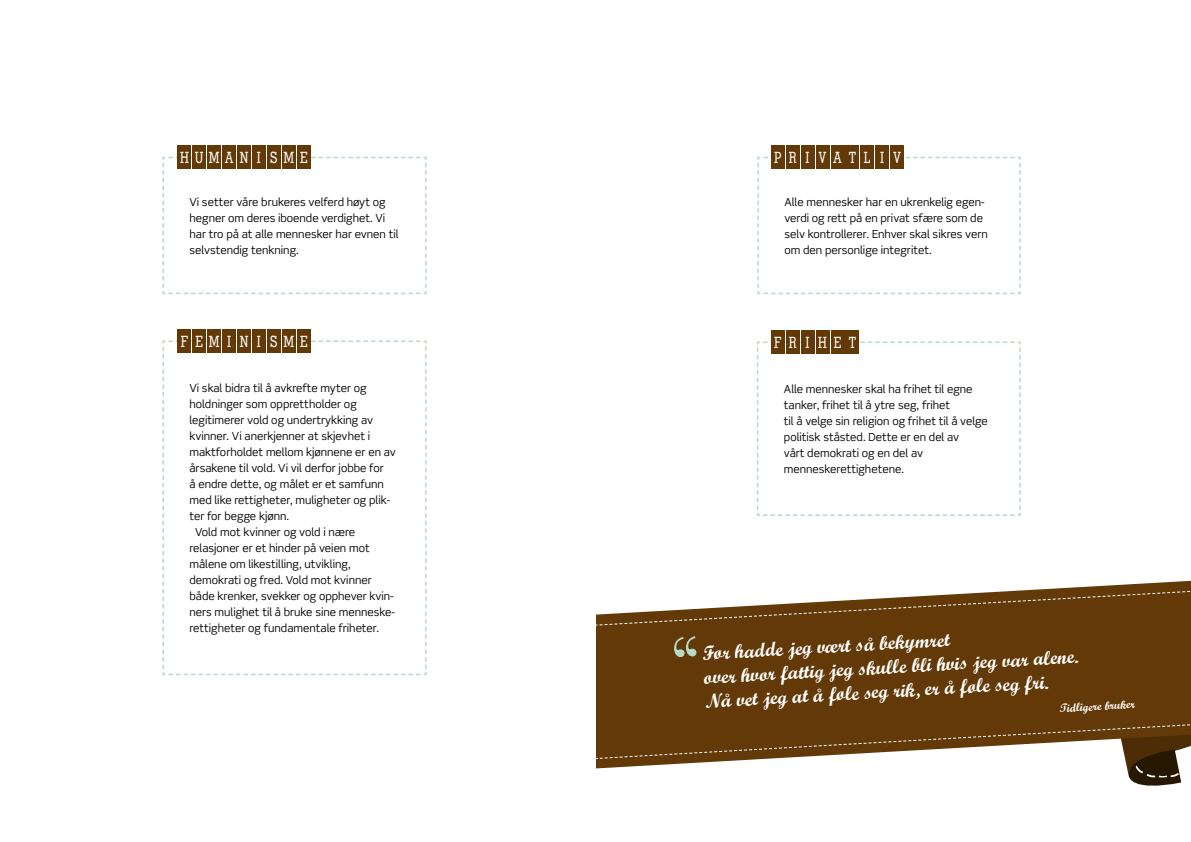
<style>
.page{position:relative;width:1191px;height:842px;background:#fff}
.page>*{position:absolute;margin:0;border:0;box-sizing:border-box;transform-origin:0 0}
.t1{font:700 20px/23.9px "Script MT Std";color:#fff}
.t2{font:500 15.5px "Memphis";color:#fff;scale:.78 1}
.t3{font:700 12px "Script MT Std";color:#fff}
.t4{font:11px/16px "Scene";color:#000}
</style>
<div class="page">
<svg style="left:162px;top:156px;width:265px;height:139px"></svg>
<svg style="left:757px;top:341px;width:264px;height:175px"></svg>
<svg style="left:757px;top:156px;width:264px;height:139px"></svg>
<svg style="left:162px;top:340px;width:265px;height:336px"></svg>
<div style="left:177px;top:145px;width:14px;height:24px;background:#623907"></div>
<div style="left:771px;top:145px;width:13px;height:24px;background:#623907"></div>
<div style="left:771px;top:330px;width:13px;height:23px;background:#623907"></div>
<div style="left:177px;top:329px;width:14px;height:23px;background:#623907"></div>
<div style="left:207px;top:145px;width:14px;height:24px;background:#623907"></div>
<div style="left:800px;top:145px;width:14px;height:24px;background:#623907"></div>
<div style="left:800px;top:330px;width:14px;height:23px;background:#623907"></div>
<div style="left:207px;top:329px;width:14px;height:23px;background:#623907"></div>
<div style="left:252px;top:145px;width:14px;height:24px;background:#623907"></div>
<div style="left:845px;top:145px;width:14px;height:24px;background:#623907"></div>
<div style="left:845px;top:330px;width:14px;height:23px;background:#623907"></div>
<div style="left:252px;top:329px;width:14px;height:23px;background:#623907"></div>
<div style="left:192px;top:145px;width:14px;height:24px;background:#623907"></div>
<div style="left:786px;top:145px;width:13px;height:24px;background:#623907"></div>
<div style="left:786px;top:330px;width:13px;height:23px;background:#623907"></div>
<div style="left:192px;top:329px;width:14px;height:23px;background:#623907"></div>
<div style="left:237px;top:145px;width:14px;height:24px;background:#623907"></div>
<div style="left:830px;top:145px;width:14px;height:24px;background:#623907"></div>
<div style="left:830px;top:330px;width:14px;height:23px;background:#623907"></div>
<div style="left:237px;top:329px;width:14px;height:23px;background:#623907"></div>
<div style="left:222px;top:145px;width:14px;height:24px;background:#623907"></div>
<div style="left:815px;top:145px;width:14px;height:24px;background:#623907"></div>
<div style="left:815px;top:330px;width:14px;height:23px;background:#623907"></div>
<div style="left:222px;top:329px;width:14px;height:23px;background:#623907"></div>
<div style="left:267px;top:145px;width:14px;height:24px;background:#623907"></div>
<div style="left:860px;top:145px;width:14px;height:24px;background:#623907"></div>
<div style="left:267px;top:329px;width:14px;height:23px;background:#623907"></div>
<div style="left:282px;top:145px;width:14px;height:24px;background:#623907"></div>
<div style="left:875px;top:145px;width:14px;height:24px;background:#623907"></div>
<div style="left:282px;top:329px;width:14px;height:23px;background:#623907"></div>
<div style="left:297px;top:145px;width:14px;height:24px;background:#623907"></div>
<div style="left:890px;top:145px;width:14px;height:24px;background:#623907"></div>
<div style="left:297px;top:329px;width:14px;height:23px;background:#623907"></div>
<svg style="left:596px;top:581px;width:595px;height:124px;background:#6e491b"></svg>
<svg style="left:596px;top:589px;width:595px;height:37px"></svg>
<svg style="left:596px;top:705px;width:595px;height:81px"></svg>
<svg style="left:673px;top:636px;width:23px;height:21px"></svg>
<h2 class="t2" style="left:270px;top:148px;width:49px">S M E</h2>
<h2 class="t2" style="left:864px;top:148px;width:10px">L</h2>
<h2 class="t2" style="left:180px;top:148px;width:89px">H U M A N</h2>
<h2 class="t2" style="left:774px;top:148px;width:11px">P</h2>
<h2 class="t2" style="left:257px;top:148px;width:7px">I</h2>
<h2 class="t2" style="left:818px;top:148px;width:50px">V A T</h2>
<h2 class="t2" style="left:788px;top:148px;width:12px">R</h2>
<h2 class="t2" style="left:805px;top:148px;width:7px">I</h2>
<h2 class="t2" style="left:880px;top:148px;width:7px">I</h2>
<h2 class="t2" style="left:893px;top:148px;width:12px">V</h2>
<p class="t4" style="left:189px;top:194px;width:210px">Vi setter våre brukeres velferd høyt og hegner om deres iboende verdighet. Vi har tro på at alle mennesker har evnen til selvstendig tenkning.</p>
<p class="t4" style="left:784px;top:194px;width:205px">Alle mennesker har en ukrenkelig egen&shy;verdi og rett på en privat sfære som de selv kontrollerer. Enhver skal sikres vern om den personlige integritet.</p>
<h2 class="t2" style="left:270px;top:332px;width:49px">S M E</h2>
<h2 class="t2" style="left:181px;top:332px;width:11px">F</h2>
<h2 class="t2" style="left:774px;top:333px;width:11px">F</h2>
<h2 class="t2" style="left:196px;top:332px;width:32px">E M</h2>
<h2 class="t2" style="left:805px;top:333px;width:7px">I</h2>
<h2 class="t2" style="left:227px;top:332px;width:7px">I</h2>
<h2 class="t2" style="left:240px;top:332px;width:13px">N</h2>
<h2 class="t2" style="left:818px;top:333px;width:31px">H E</h2>
<h2 class="t2" style="left:257px;top:332px;width:7px">I</h2>
<h2 class="t2" style="left:848px;top:333px;width:11px">T</h2>
<h2 class="t2" style="left:788px;top:333px;width:12px">R</h2>
<p class="t4" style="left:189px;top:380px;width:179px">Vi skal bidra til å avkrefte myter og</p>
<p class="t4" style="left:189px;top:396px;width:169px">holdninger som opprettholder og</p>
<p class="t4" style="left:189px;top:412px;width:185px">legitimerer vold og undertrykking av</p>
<p class="t4" style="left:189px;top:428px;width:182px">kvinner. Vi anerkjenner at skjevhet i</p>
<p class="t4" style="left:189px;top:444px;width:208px">maktforholdet mellom kjønnene er en av</p>
<p class="t4" style="left:189px;top:460px;width:196px">årsakene til vold. Vi vil derfor jobbe for</p>
<p class="t4" style="left:189px;top:476px;width:196px">å endre dette, og målet er et samfunn</p>
<p class="t4" style="left:189px;top:492px;width:202px">med like rettigheter, muligheter og plik-</p>
<p class="t4" style="left:189px;top:508px;width:101px">ter for begge kjønn.</p>
<p class="t4" style="left:195px;top:524px;width:162px">Vold mot kvinner og vold i nære</p>
<p class="t4" style="left:189px;top:540px;width:182px">relasjoner er et hinder på veien mot</p>
<p class="t4" style="left:189px;top:556px;width:163px">målene om likestilling, utvikling,</p>
<p class="t4" style="left:189px;top:572px;width:184px">demokrati og fred. Vold mot kvinner</p>
<p class="t4" style="left:189px;top:588px;width:206px">både krenker, svekker og opphever kvin-</p>
<p class="t4" style="left:189px;top:604px;width:207px">ners mulighet til å bruke sine menneske-</p>
<p class="t4" style="left:189px;top:620px;width:191px">rettigheter og fundamentale friheter.</p>
<p class="t4" style="left:784px;top:381px;width:205px">Alle mennesker skal ha frihet til egne tanker, frihet til å ytre seg, frihet<br>til å velge sin religion og frihet til å velge politisk ståsted. Dette er en del av<br>vårt demokrati og en del av menneskerettighetene.</p>
<h1 class="t1" style="left:702px;top:640px;width:377px;rotate:-3deg">Før hadde jeg vært så bekymret<br>over hvor fattig jeg skulle bli hvis jeg var alene.<br>Nå vet jeg at å føle seg rik, er å føle seg fri.</h1>
<p class="t3" style="left:1059px;top:701px;width:77px;rotate:-3deg">Tidligere bruker</p>
</div>
